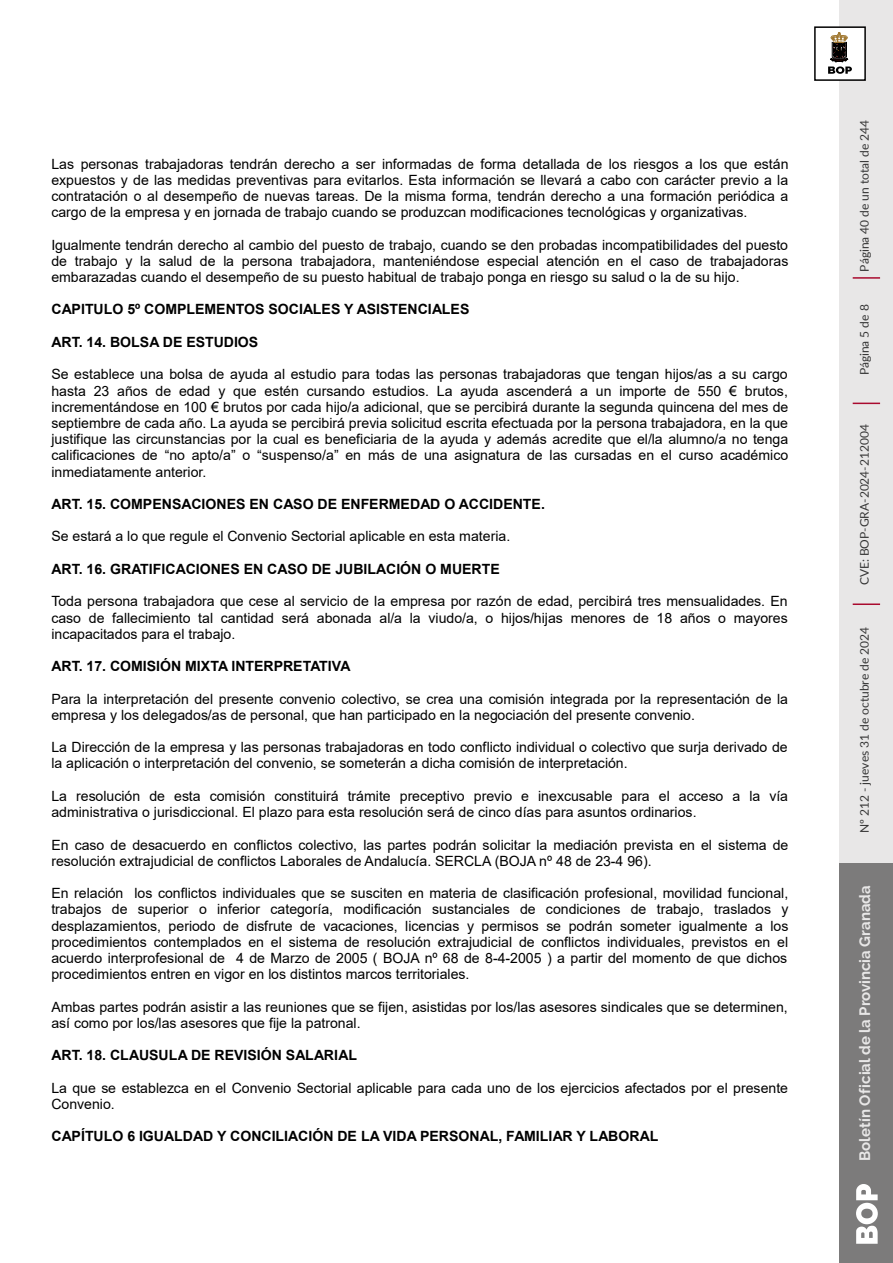
<style>
.page{position:relative;width:893px;height:1263px;background:#fff}
.page>*{position:absolute;margin:0;border:0;box-sizing:border-box;transform-origin:0 0}
.t1{font:700 15px "Raleway";color:#e8e7e7}
.t2{font:14.1px/16.2px "Arial";color:#000}
.t3{font:700 14.1px "Arial";color:#000}
.t4{font:12px "Lato";color:#333}
</style>
<div class="page">
<div style="left:839px;top:0;width:53px;height:1263px;background:#e8e7e7"></div>
<div style="left:839px;top:863px;width:53px;height:400px;background:#7c7b7b"></div>
<svg style="left:856px;top:1184px;width:21px;height:60px"></svg>
<div style="left:814px;top:27px;width:51px;height:53px;background:#fff"></div>
<div style="left:814px;top:26px;width:51px;height:55px;border:2px solid #000"></div>
<svg style="left:827px;top:28px;width:24px;height:46px"></svg>
<svg style="left:852px;top:403px;width:28px;height:1px"></svg>
<hr style="left:852px;top:277px;width:28px;height:2px;background:#a90a2e">
<svg style="left:852px;top:604px;width:28px;height:1px"></svg>
<p class="t2" style="left:51px;top:156px;width:738px;text-align:justify">Las personas trabajadoras tendrán derecho a ser informadas de forma detallada de los riesgos a los que están expuestos y de las medidas preventivas para evitarlos. Esta información se llevará a cabo con carácter previo a la contratación o al desempeño de nuevas tareas. De la misma forma, tendrán derecho a una formación periódica a cargo de la empresa y en jornada de trabajo cuando se produzcan modificaciones tecnológicas y organizativas.</p>
<p class="t2" style="left:51px;top:237px;width:738px;text-align:justify">Igualmente tendrán derecho al cambio del puesto de trabajo, cuando se den probadas incompatibilidades del puesto de trabajo y la salud de la persona trabajadora, manteniéndose especial atención en el caso de trabajadoras embarazadas cuando el desempeño de su puesto habitual de trabajo ponga en riesgo su salud o la de su hijo.</p>
<p class="t3" style="left:51px;top:302px;width:419px">CAPITULO 5º COMPLEMENTOS SOCIALES Y ASISTENCIALES</p>
<p class="t3" style="left:51px;top:334px;width:208px">ART. 14. BOLSA DE ESTUDIOS</p>
<p class="t2" style="left:51px;top:366px;width:738px;text-align:justify">Se establece una bolsa de ayuda al estudio para todas las personas trabajadoras que tengan hijos/as a su cargo hasta 23 años de edad y que estén cursando estudios. La ayuda ascenderá a un importe de 550 € brutos, incrementándose en 100 € brutos por cada hijo/a adicional, que se percibirá durante la segunda quincena del mes de septiembre de cada año. La ayuda se percibirá previa solicitud escrita efectuada por la persona trabajadora, en la que justifique las circunstancias por la cual es beneficiaria de la ayuda y además acredite que el/la alumno/a no tenga calificaciones de “no apto/a” o “suspenso/a” en más de una asignatura de las cursadas en el curso académico inmediatamente anterior.</p>
<p class="t3" style="left:51px;top:496px;width:495px">ART. 15. COMPENSACIONES EN CASO DE ENFERMEDAD O ACCIDENTE.</p>
<p class="t2" style="left:51px;top:528px;width:460px">Se estará a lo que regule el Convenio Sectorial aplicable en esta materia.</p>
<p class="t3" style="left:51px;top:561px;width:450px">ART. 16. GRATIFICACIONES EN CASO DE JUBILACIÓN O MUERTE</p>
<p class="t2" style="left:51px;top:593px;width:738px;text-align:justify">Toda persona trabajadora que cese al servicio de la empresa por razón de edad, percibirá tres mensualidades. En caso de fallecimiento tal cantidad será abonada al/a la viudo/a, o hijos/hijas menores de 18 años o mayores incapacitados para el trabajo.</p>
<p class="t3" style="left:51px;top:658px;width:301px">ART. 17. COMISIÓN MIXTA INTERPRETATIVA</p>
<p class="t2" style="left:51px;top:691px;width:738px">Para la interpretación del presente convenio colectivo, se crea una comisión integrada por la representación de la empresa y los delegados/as de personal, que han participado en la negociación del presente convenio.</p>
<p class="t2" style="left:51px;top:739px;width:737px">La Dirección de la empresa y las personas trabajadoras en todo conflicto individual o colectivo que surja derivado de la aplicación o interpretación del convenio, se someterán a dicha comisión de interpretación.</p>
<p class="t2" style="left:51px;top:788px;width:738px">La resolución de esta comisión constituirá trámite preceptivo previo e inexcusable para el acceso a la vía administrativa o jurisdiccional. El plazo para esta resolución será de cinco días para asuntos ordinarios.</p>
<p class="t2" style="left:51px;top:837px;width:738px">En caso de desacuerdo en conflictos colectivo, las partes podrán solicitar la mediación prevista en el sistema de resolución extrajudicial de conflictos Laborales de Andalucía. SERCLA (BOJA nº 48 de 23-4 96).</p>
<p class="t2" style="left:51px;top:885px;width:738px;text-align:justify">En relación los conflictos individuales que se susciten en materia de clasificación profesional, movilidad funcional, trabajos de superior o inferior categoría, modificación sustanciales de condiciones de trabajo, traslados y desplazamientos, periodo de disfrute de vacaciones, licencias y permisos se podrán someter igualmente a los procedimientos contemplados en el sistema de resolución extrajudicial de conflictos individuales, previstos en el acuerdo interprofesional de 4 de Marzo de 2005 ( BOJA nº 68 de 8-4-2005 ) a partir del momento de que dichos procedimientos entren en vigor en los distintos marcos territoriales.</p>
<p class="t2" style="left:51px;top:999px;width:738px">Ambas partes podrán asistir a las reuniones que se fijen, asistidas por los/las asesores sindicales que se determinen, así como por los/las asesores que fije la patronal.</p>
<p class="t3" style="left:51px;top:1048px;width:307px">ART. 18. CLAUSULA DE REVISIÓN SALARIAL</p>
<p class="t2" style="left:51px;top:1080px;width:738px">La que se establezca en el Convenio Sectorial aplicable para cada uno de los ejercicios afectados por el presente<br>Convenio.</p>
<p class="t3" style="left:51px;top:1129px;width:608px">CAPÍTULO 6 IGUALDAD Y CONCILIACIÓN DE LA VIDA PERSONAL, FAMILIAR Y LABORAL</p>
<p class="t4" style="left:859px;top:272px;width:153px;rotate:-90deg">Página 40 de un total de 244</p>
<p class="t4" style="left:859px;top:375px;width:72px;rotate:-90deg">Página 5 de 8</p>
<p class="t4" style="left:859px;top:585px;width:162px;rotate:-90deg">CVE: BOP-GRA-2024-212004</p>
<p class="t4" style="left:859px;top:833px;width:207px;rotate:-90deg">Nº 212 - jueves 31 de octubre de 2024</p>
<p class="t1" style="left:856px;top:1161px;width:277px;rotate:-90deg">Boletín Oficial de la Provincia Granada</p>
</div>
